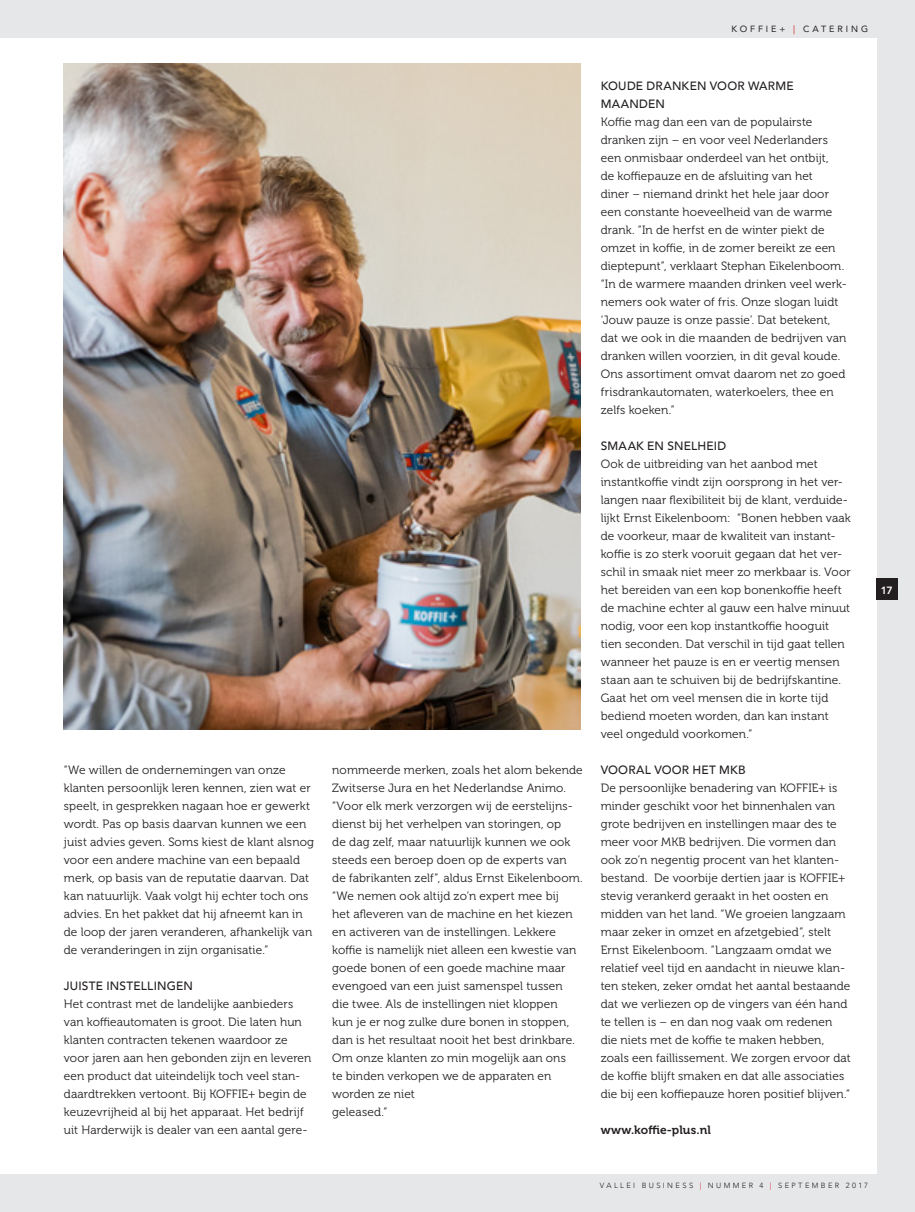
<style>
.page{position:relative;width:915px;height:1212px;background:#fff}
.page>*{position:absolute;margin:0;border:0;box-sizing:border-box;transform-origin:0 0}
.t1{font:12px/18px "Museo 300";letter-spacing:.01em;color:#231f20}
.t2{font:500 12px/18px "Avenir";letter-spacing:.015em;color:#231f20}
.t3{font:12px "Museo 700";letter-spacing:.01em;color:#231f20}
.t4{font:800 10.5px "Avenir";color:#fff}
.t5{font:9px "Avenir";letter-spacing:.325em;color:#231f20}
.t6{font:300 7.5px "Avenir";letter-spacing:.32em;color:#231f20}
.s1{color:#d81c23}
</style>
<div class="page">
<div style="left:1px;top:0;width:913px;height:1212px;background:#e6e7e9"></div>
<div style="left:0;top:38px;width:876px;height:1136px;background:#fff"></div>
<div style="left:876px;top:578px;width:21px;height:22px;background:#231f20"></div>
<img style="left:64px;top:64px;width:516px;height:665px">
<p class="t5" style="left:731px;top:22px;width:138px">KOFFIE+ <span class="s1">|</span> CATERING</p>
<p class="t1" style="left:64px;top:761px;width:252px">“We willen de ondernemingen van onze klanten persoonlijk leren kennen, zien wat er speelt, in gesprekken nagaan hoe er gewerkt wordt. Pas op basis daarvan kunnen we een juist advies geven. Soms kiest de klant alsnog voor een andere machine van een bepaald merk, op basis van de reputatie daarvan. Dat kan natuurlijk. Vaak volgt hij echter toch ons advies. En het pakket dat hij afneemt kan in de loop der jaren veranderen, afhankelijk van de veranderingen in zijn organisatie.”</p>
<p class="t2" style="left:64px;top:976px;width:131px">JUISTE INSTELLINGEN</p>
<p class="t1" style="left:64px;top:995px;width:249px">Het contrast met de landelijke aanbieders van koffieautomaten is groot. Die laten hun klanten contracten tekenen waardoor ze voor jaren aan hen gebonden zijn en leveren een product dat uiteindelijk toch veel stan&shy;daardtrekken vertoont. Bij KOFFIE+ begin de keuzevrijheid al bij het apparaat. Het bedrijf uit Harderwijk is dealer van een aantal gere-</p>
<p class="t1" style="left:332px;top:761px;width:252px">nommeerde merken, zoals het alom bekende Zwitserse Jura en het Nederlandse Animo. “Voor elk merk verzorgen wij de eerstelijns&shy;dienst bij het verhelpen van storingen, op<br>de dag zelf, maar natuurlijk kunnen we ook steeds een beroep doen op de experts van de fabrikanten zelf”, aldus Ernst Eikelenboom. “We nemen ook altijd zo’n expert mee bij<br>het afleveren van de machine en het kiezen en activeren van de instellingen. Lekkere koffie is namelijk niet alleen een kwestie van goede bonen of een goede machine maar evengoed van een juist samenspel tussen<br>die twee. Als de instellingen niet kloppen<br>kun je er nog zulke dure bonen in stoppen, dan is het resultaat nooit het best drinkbare.<br>Om onze klanten zo min mogelijk aan ons<br>te binden verkopen we de apparaten en worden ze niet<br>geleased.”</p>
<p class="t2" style="left:600px;top:76px;width:194px">KOUDE DRANKEN VOOR WARME<br>MAANDEN</p>
<p class="t1" style="left:600px;top:113px;width:248px">Koffie mag dan een van de populairste dranken zijn – en voor veel Nederlanders een onmisbaar onderdeel van het ontbijt,<br>de koffiepauze en de afsluiting van het<br>diner – niemand drinkt het hele jaar door een constante hoeveelheid van de warme drank. “In de herfst en de winter piekt de omzet in koffie, in de zomer bereikt ze een dieptepunt”, verklaart Stephan Eikelenboom. “In de warmere maanden drinken veel werk&shy;nemers ook water of fris. Onze slogan luidt ‘Jouw pauze is onze passie’. Dat betekent, dat we ook in die maanden de bedrijven van dranken willen voorzien, in dit geval koude.<br>Ons assortiment omvat daarom net zo goed frisdrankautomaten, waterkoelers, thee en zelfs koeken.”</p>
<p class="t2" style="left:600px;top:436px;width:127px">SMAAK EN SNELHEID</p>
<p class="t1" style="left:600px;top:455px;width:251px">Ook de uitbreiding van het aanbod met instantkoffie vindt zijn oorsprong in het ver&shy;langen naar flexibiliteit bij de klant, verduide&shy;lijkt Ernst Eikelenboom: “Bonen hebben vaak de voorkeur, maar de kwaliteit van instant&shy;koffie is zo sterk vooruit gegaan dat het ver&shy;schil in smaak niet meer zo merkbaar is. Voor het bereiden van een kop bonenkoffie heeft de machine echter al gauw een halve minuut nodig, voor een kop instantkoffie hooguit tien seconden. Dat verschil in tijd gaat tellen wanneer het pauze is en er veertig mensen staan aan te schuiven bij de bedrijfskantine.<br>Gaat het om veel mensen die in korte tijd bediend moeten worden, dan kan instant veel ongeduld voorkomen.”</p>
<p class="t2" style="left:600px;top:760px;width:146px">VOORAL VOOR HET MKB</p>
<p class="t1" style="left:600px;top:779px;width:251px">De persoonlijke benadering van KOFFIE+ is minder geschikt voor het binnenhalen van grote bedrijven en instellingen maar des te meer voor MKB bedrijven. Die vormen dan ook zo’n negentig procent van het klanten&shy;bestand. De voorbije dertien jaar is KOFFIE+ stevig verankerd geraakt in het oosten en midden van het land. “We groeien langzaam maar zeker in omzet en afzetgebied”, stelt Ernst Eikelenboom. “Langzaam omdat we relatief veel tijd en aandacht in nieuwe klan&shy;ten steken, zeker omdat het aantal bestaande dat we verliezen op de vingers van één hand te tellen is – en dan nog vaak om redenen die niets met de koffie te maken hebben, zoals een faillissement. We zorgen ervoor dat de koffie blijft smaken en dat alle associaties die bij een koffiepauze horen positief blijven.”</p>
<p class="t3" style="left:600px;top:1123px;width:112px">www.koffie-plus.nl</p>
<p class="t4" style="left:880px;top:582px;width:13px">17</p>
<p class="t6" style="left:599px;top:1181px;width:270px">VALLEI BUSINESS <span class="s1">|</span> NUMMER 4 <span class="s1">|</span> SEPTEMBER 2017</p>
</div>
